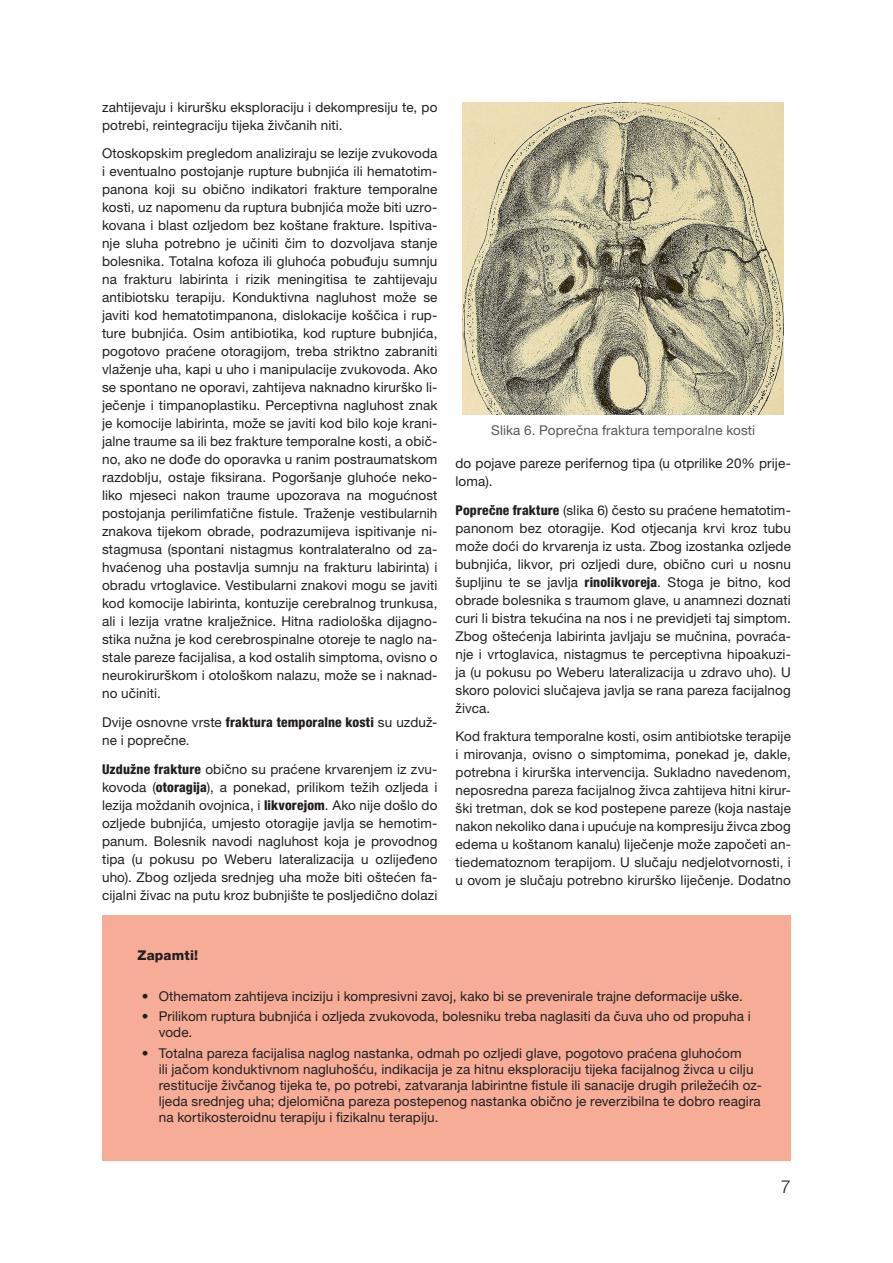
<style>
.page{position:relative;width:893px;height:1263px;background:#fff}
.page>*{position:absolute;margin:0;border:0;box-sizing:border-box;transform-origin:0 0}
.t1{font:300 18px "Helvetica Neue LT Pro";color:#231f20}
.Tekući_tekst{font:13.5px/18px "Helvetica Neue LT Pro";letter-spacing:.01em;color:#231f20}
.Natpisi{font:13.5px "Helvetica Neue LT Pro";letter-spacing:.01em;color:#57585a}
.Tekst_u_kutiji{font:800 13.5px "Helvetica Neue LT Pro";letter-spacing:.015em;color:#231f20}
.s1{font-weight:800;font-stretch:condensed}
</style>
<div class="page">
<img style="left:463px;top:102px;width:321px;height:312px">
<div style="left:102px;top:915px;width:689px;height:246px;background:#f6ac97"></div>
<p class="Tekući_tekst" style="left:102px;top:98px;width:337px">zahtijevaju i kiruršku eksploraciju i dekompresiju te, po potrebi, reintegraciju tijeka živčanih niti.</p>
<p class="Tekući_tekst" style="left:102px;top:144px;width:337px;text-align:justify">Otoskopskim pregledom analiziraju se lezije zvukovoda i eventualno postojanje rupture bubnjića ili hematotim&shy;panona koji su obično indikatori frakture temporalne kosti, uz napomenu da ruptura bubnjića može biti uzro&shy;kovana i blast ozljedom bez koštane frakture. Ispitiva&shy;nje sluha potrebno je učiniti čim to dozvoljava stanje bolesnika. Totalna kofoza ili gluhoća pobuđuju sumnju na frakturu labirinta i rizik meningitisa te zahtijevaju antibiotsku terapiju. Konduktivna nagluhost može se javiti kod hematotimpanona, dislokacije koščica i rup&shy;ture bubnjića. Osim antibiotika, kod rupture bubnjića, pogotovo praćene otoragijom, treba striktno zabraniti vlaženje uha, kapi u uho i manipulacije zvukovoda. Ako se spontano ne oporavi, zahtijeva naknadno kirurško li&shy;ječenje i timpanoplastiku. Perceptivna nagluhost znak je komocije labirinta, može se javiti kod bilo koje krani&shy;jalne traume sa ili bez frakture temporalne kosti, a obič&shy;no, ako ne dođe do oporavka u ranim postraumatskom razdoblju, ostaje fiksirana. Pogoršanje gluhoće neko&shy;liko mjeseci nakon traume upozorava na mogućnost postojanja perilimfatične fistule. Traženje vestibularnih znakova tijekom obrade, podrazumijeva ispitivanje ni&shy;stagmusa (spontani nistagmus kontralateralno od za&shy;hvaćenog uha postavlja sumnju na frakturu labirinta) i obradu vrtoglavice. Vestibularni znakovi mogu se javiti kod komocije labirinta, kontuzije cerebralnog trunkusa, ali i lezija vratne kralježnice. Hitna radiološka dijagno&shy;stika nužna je kod cerebrospinalne otoreje te naglo na&shy;stale pareze facijalisa, a kod ostalih simptoma, ovisno o neurokirurškom i otološkom nalazu, može se i naknad&shy;no učiniti.</p>
<p class="Tekući_tekst" style="left:102px;top:713px;width:337px">Dvije osnovne vrste <span class="s1">fraktura temporalne kosti</span> su uzduž&shy;ne i poprečne.</p>
<p class="Tekući_tekst" style="left:102px;top:760px;width:337px;text-align:justify"><span class="s1">Uzdužne frakture</span> obično su praćene krvarenjem iz zvu&shy;kovoda (<span class="s1">otoragija</span>), a ponekad, prilikom težih ozljeda i lezija moždanih ovojnica, i <span class="s1">likvorejom</span>. Ako nije došlo do ozljede bubnjića, umjesto otoragije javlja se hemotim&shy;panum. Bolesnik navodi nagluhost koja je provodnog tipa (u pokusu po Weberu lateralizacija u ozlijeđeno uho). Zbog ozljeda srednjeg uha može biti oštećen fa&shy;cijalni živac na putu kroz bubnjište te posljedično dolazi</p>
<p class="Natpisi" style="left:491px;top:422px;width:266px">Slika 6. Poprečna fraktura temporalne kosti</p>
<p class="Tekući_tekst" style="left:455px;top:454px;width:337px">do pojave pareze perifernog tipa (u otprilike 20% prije&shy;loma).</p>
<p class="Tekući_tekst" style="left:455px;top:501px;width:337px;text-align:justify"><span class="s1">Poprečne frakture</span> (slika 6) često su praćene hematotim&shy;panonom bez otoragije. Kod otjecanja krvi kroz tubu može doći do krvarenja iz usta. Zbog izostanka ozljede bubnjića, likvor, pri ozljedi dure, obično curi u nosnu šupljinu te se javlja <span class="s1">rinolikvoreja</span>. Stoga je bitno, kod obrade bolesnika s traumom glave, u anamnezi doznati curi li bistra tekućina na nos i ne previdjeti taj simptom.<br>Zbog oštećenja labirinta javljaju se mučnina, povraća&shy;nje i vrtoglavica, nistagmus te perceptivna hipoakuzi&shy;ja (u pokusu po Weberu lateralizacija u zdravo uho). U skoro polovici slučajeva javlja se rana pareza facijalnog živca.</p>
<p class="Tekući_tekst" style="left:455px;top:727px;width:337px;text-align:justify">Kod fraktura temporalne kosti, osim antibiotske terapije i mirovanja, ovisno o simptomima, ponekad je, dakle, potrebna i kirurška intervencija. Sukladno navedenom, neposredna pareza facijalnog živca zahtijeva hitni kirur&shy;ški tretman, dok se kod postepene pareze (koja nastaje nakon nekoliko dana i upućuje na kompresiju živca zbog edema u koštanom kanalu) liječenje može započeti an&shy;tiedematoznom terapijom. U slučaju nedjelotvornosti, i u ovom je slučaju potrebno kirurško liječenje. Dodatno</p>
<p class="Tekst_u_kutiji" style="left:137px;top:947px;width:62px">Zapamti!</p>
<p class="Tekući_tekst" style="left:142px;top:986px;width:602px">• Othematom zahtijeva inciziju i kompresivni zavoj, kako bi se prevenirale trajne deformacije uške.</p>
<p class="Tekući_tekst" style="left:159px;top:1008px;width:594px;line-height:16.2px;text-indent:-17px">• Prilikom ruptura bubnjića i ozljeda zvukovoda, bolesniku treba naglasiti da čuva uho od propuha i vode.</p>
<p class="Tekući_tekst" style="left:159px;top:1044px;width:605px;line-height:16.2px;text-indent:-17px">• Totalna pareza facijalisa naglog nastanka, odmah po ozljedi glave, pogotovo praćena gluhoćom<br>ili jačom konduktivnom nagluhošću, indikacija je za hitnu eksploraciju tijeka facijalnog živca u cilju restitucije živčanog tijeka te, po potrebi, zatvaranja labirintne fistule ili sanacije drugih priležećih oz&shy;ljeda srednjeg uha; djelomična pareza postepenog nastanka obično je reverzibilna te dobro reagira na kortikosteroidnu terapiju i fizikalnu terapiju.</p>
<h1 class="t1" style="left:781px;top:1175px;width:12px">7</h1>
</div>
